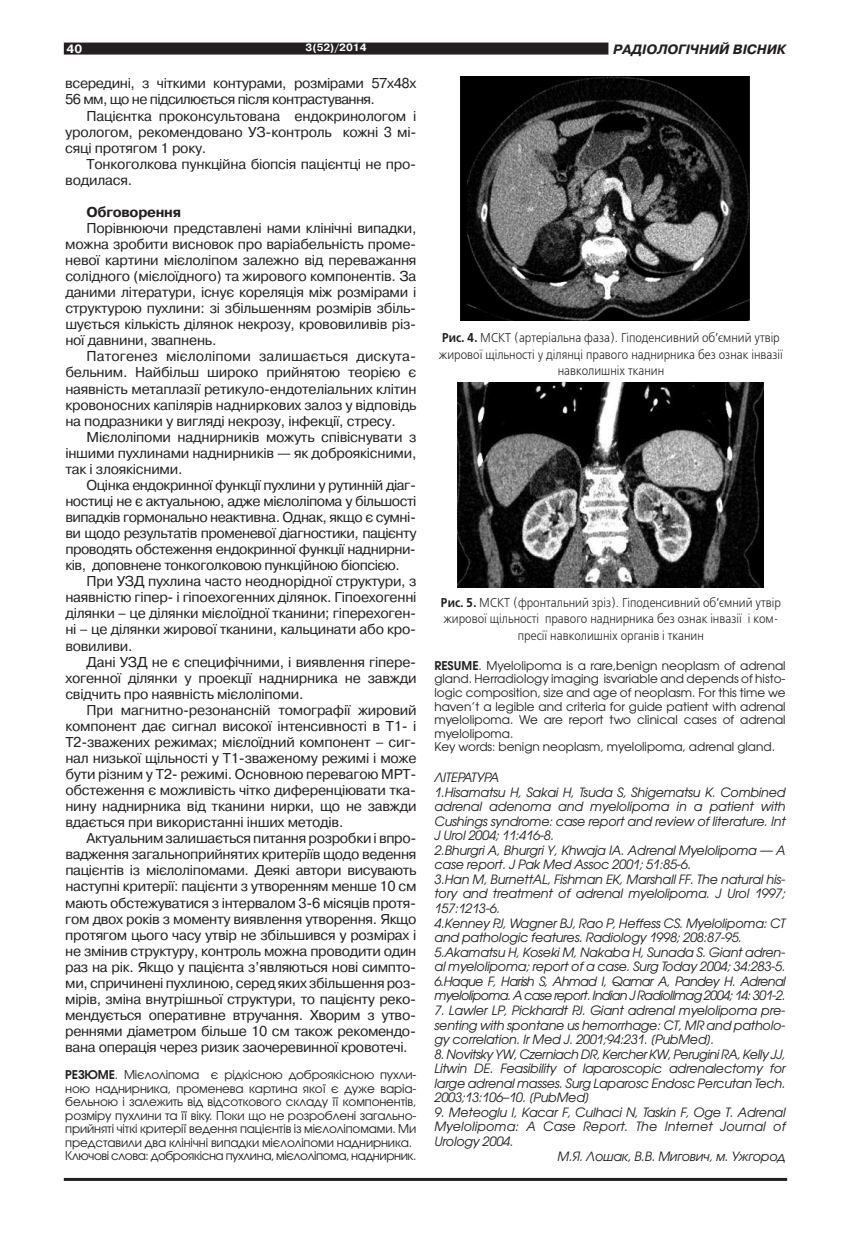
<style>
.page{position:relative;width:851px;height:1234px;background:#fff}
.page>*{position:absolute;margin:0;border:0;box-sizing:border-box;transform-origin:0 0}
.t1{font:14.25px/16px "Pragmatica C";letter-spacing:-.015em;color:#231f20;text-align:justify}
.t2{font:700 14.25px "Pragmatica C";letter-spacing:-.02em;color:#231f20}
.t3{font:italic 700 13.5px "Pragmatica C";color:#231f20}
.t4{font:italic 12.75px/14.5px "Avant Garde Gothic C";letter-spacing:-.015em;color:#231f20;text-align:justify}
.t5{font:12.75px/16.2px "Free Set C";color:#231f20;text-align:center;scale:.9 1}
.t6{font:italic 12.75px "Avant Garde Gothic C";letter-spacing:.005em;color:#231f20}
.t7{font:12px/13.5px "Avant Garde Gothic C";letter-spacing:-.01em;color:#231f20}
.t8{font:700 12px "Pragmatica C";color:#fff}
.t9{font:700 10.5px "Pragmatica C";color:#fff}
.s1{font-weight:600}
.s2{font-weight:700}
</style>
<div class="page">
<div style="left:64px;top:43px;width:544px;height:12px;background:#231f20"></div>
<hr style="left:64px;top:1177px;width:723px;height:3px;background:#231f20">
<img style="left:457px;top:382px;width:306px;height:205px">
<img style="left:460px;top:77px;width:289px;height:243px">
<p class="t8" style="left:67px;top:41px;width:17px">40</p>
<p class="t9" style="left:305px;top:42px;width:62px">3(52)/2014</p>
<p class="t3" style="left:613px;top:41px;width:174px">РАДІОЛОГІЧНИЙ ВІСНИК</p>
<p class="t1" style="left:65px;top:75px;width:352px">всередині, з чіткими контурами, розмірами 57х48х<br>56 мм, що не підсилюється після контрастування.</p>
<p class="t1" style="left:65px;top:107px;width:352px;text-indent:21px">Пацієнтка проконсультована ендокринологом і урологом, рекомендовано УЗ-контроль кожні 3 мі&shy;сяці протягом 1 року.</p>
<p class="t1" style="left:65px;top:156px;width:352px;text-indent:21px">Тонкоголкова пункційна біопсія пацієнтці не про&shy;водилася.</p>
<p class="t2" style="left:87px;top:203px;width:96px">Обговорення</p>
<p class="t1" style="left:65px;top:220px;width:352px;text-indent:21px">Порівнюючи представлені нами клінічні випадки, можна зробити висновок про варіабельність проме&shy;невої картини мієлоліпом залежно від переважання солідного (мієлоїдного) та жирового компонентів. За даними літератури, існує кореляція між розмірами і структурою пухлини: зі збільшенням розмірів збіль&shy;шується кількість ділянок некрозу, крововиливів різ&shy;ної давнини, звапнень.</p>
<p class="t1" style="left:65px;top:348px;width:352px;text-indent:21px">Патогенез мієлоліпоми залишається дискута&shy;бельним. Найбільш широко прийнятою теорією є наявність метаплазії ретикуло-ендотеліальних клітин кровоносних капілярів надниркових залоз у відповідь на подразники у вигляді некрозу, інфекції, стресу.</p>
<p class="t1" style="left:65px;top:428px;width:352px;text-indent:21px">Мієлоліпоми наднирників можуть співіснувати з іншими пухлинами наднирників — як доброякісними, так і злоякісними.</p>
<p class="t1" style="left:65px;top:477px;width:352px;text-indent:21px">Оцінка ендокринної функції пухлини у рутинній діаг&shy;ностиці не є актуальною, адже мієлоліпома у більшості випадків гормонально неактивна. Однак, якщо є сумні&shy;ви щодо результатів променевої діагностики, пацієнту проводять обстеження ендокринної функції наднирни&shy;ків, доповнене тонкоголковою пункційною біопсією.</p>
<p class="t1" style="left:65px;top:573px;width:352px;text-indent:21px">При УЗД пухлина часто неоднорідної структури, з наявністю гіпер- і гіпоехогенних ділянок. Гіпоехогенні ділянки – це ділянки мієлоїдної тканини; гіперехоген&shy;ні – це ділянки жирової тканини, кальцинати або кро&shy;вовиливи.</p>
<p class="t1" style="left:65px;top:653px;width:352px;text-indent:21px">Дані УЗД не є специфічними, і виявлення гіпере&shy;хогенної ділянки у проекції наднирника не завжди свідчить про наявність мієлоліпоми.</p>
<p class="t1" style="left:65px;top:701px;width:352px;text-indent:21px">При магнитно-резонансній томографії жировий компонент дає сигнал високої інтенсивності в Т1- і Т2-зважених режимах; мієлоїдний компонент – сиг&shy;нал низької щільності у Т1-зваженому режимі і може бути різним у Т2- режимі. Основною перевагою МРТ&shy;обстеження є можливість чітко диференціювати тка&shy;нину наднирника від тканини нирки, що не завжди вдається при використанні інших методів.</p>
<p class="t1" style="left:65px;top:830px;width:353px;text-indent:21px">Актуальним залишається питання розробки і впро&shy;вадження загальноприйнятих критеріїв щодо ведення пацієнтів із мієлоліпомами. Деякі автори висувають наступні критерії: пацієнти з утворенням менше 10 см мають обстежуватися з інтервалом 3-6 місяців протя&shy;гом двох років з моменту виявлення утворення. Якщо протягом цього часу утвір не збільшився у розмірах і не змінив структуру, контроль можна проводити один раз на рік. Якщо у пацієнта з’являються нові симпто&shy;ми, спричинені пухлиною, серед яких збільшення роз&shy;мірів, зміна внутрішньої структури, то пацієнту реко&shy;мендується оперативне втручання. Хворим з утво&shy;реннями діаметром більше 10 см також рекомендо&shy;вана операція через ризик заочеревинної кровотечі.</p>
<p class="t7" style="left:65px;top:1067px;width:352px"><span class="s1">РЕЗЮМЕ</span>. Мієлоліпома є рідкісною доброякісною пухли&shy;ною наднирника, променева картина якої є дуже варіа&shy;бельною і залежить від відсоткового складу її компонентів, розміру пухлини та її віку. Поки що не розроблені загально&shy;прийняті чіткі критерії ведення пацієнтів із мієлоліпомами. Ми представили два клінічні випадки мієлоліпоми наднирника.<br>Ключові слова: доброякісна пухлина, мієлоліпома, наднирник.</p>
<p class="t5" style="left:439px;top:330px;width:384px"><span class="s2">Рис. 4.</span> МСКТ (артеріальна фаза). Гіподенсивний об’ємний утвір жирової щільності у ділянці правого наднирника без ознак інвазії навколишніх тканин</p>
<p class="t5" style="left:441px;top:594px;width:379px"><span class="s2">Рис. 5.</span> МСКТ (фронтальний зріз). Гіподенсивний об’ємний утвір жирової щільності правого наднирника без ознак інвазії і ком&shy;пресії навколишніх органів і тканин</p>
<p class="t7" style="left:434px;top:659px;width:352px"><span class="s1">RESUME</span>. Myelolipoma is a rare,benign neoplasm of adrenal gland. Herradiology imaging isvariable and depends of histo&shy;logic composition, size and age of neoplasm. For this time we haven’t a legible and criteria for guide patient with adrenal myelolipoma. We are report two clinical cases of adrenal myelolipoma.<br>Key words: benign neoplasm, myelolipoma, adrenal gland.</p>
<p class="t4" style="left:434px;top:770px;width:352px;text-align:left">ЛІТЕРАТУРА<br>1.Hisamatsu H, Sakai H, Tsuda S, Shigematsu K. Combined adrenal adenoma and myelolipoma in a patient with Cushings syndrome: case report and review of literature. Int J Urol 2004; 11:416-8.<br>2.Bhurgri A, Bhurgri Y, Khwaja IA. Adrenal Myelolipoma — A case report. J Pak Med Assoc 2001; 51:85-6.<br>3.Han M, BurnettAL, Fishman EK, Marshall FF. The natural his&shy;tory and treatment of adrenal myelolipoma. J Urol 1997; 157:1213-6.<br>4.Kenney PJ, Wagner BJ, Rao P, Heffess CS. Myelolipoma: CT and pathologic features. Radiology 1998; 208:87-95.<br>5.Akamatsu H, Koseki M, Nakaba H, Sunada S. Giant adren&shy;al myelolipoma; report of a case. Surg Today 2004; 34:283-5.<br>6.Haque F, Harish S, Ahmad I, Qamar A, Pandey H. Adrenal myelolipoma. A case report. Indian J RadiolImag 2004; 14: 301-2.</p>
<p class="t4" style="left:434px;top:1003px;width:352px">7. Lawler LP, Pickhardt PJ. Giant adrenal myelolipoma pre&shy;senting with spontane us hemorrhage: CT, MR and patholo&shy;gy correlation. Ir Med J. 2001;94:231. [PubMed].</p>
<p class="t4" style="left:434px;top:1046px;width:352px">8. Novitsky YW, Czerniach DR, Kercher KW, Perugini RA, Kelly JJ, Litwin DE. Feasibility of laparoscopic adrenalectomy for large adrenal masses. Surg Laparosc Endosc Percutan Tech.<br>2003;13:106–10. [PubMed]</p>
<p class="t4" style="left:434px;top:1104px;width:352px">9. Meteoglu I, Kacar F, Culhaci N, Taskin F, Oge T. Adrenal</p>
<p class="t6" style="left:434px;top:1119px;width:352px">Myelolipoma: A Case Report. The Internet Journal of</p>
<p class="t4" style="left:434px;top:1133px;width:81px">Urology 2004.</p>
<p class="t4" style="left:557px;top:1148px;width:229px">М.Я. Лошак, В.В. Мигович, м. Ужгород</p>
</div>
